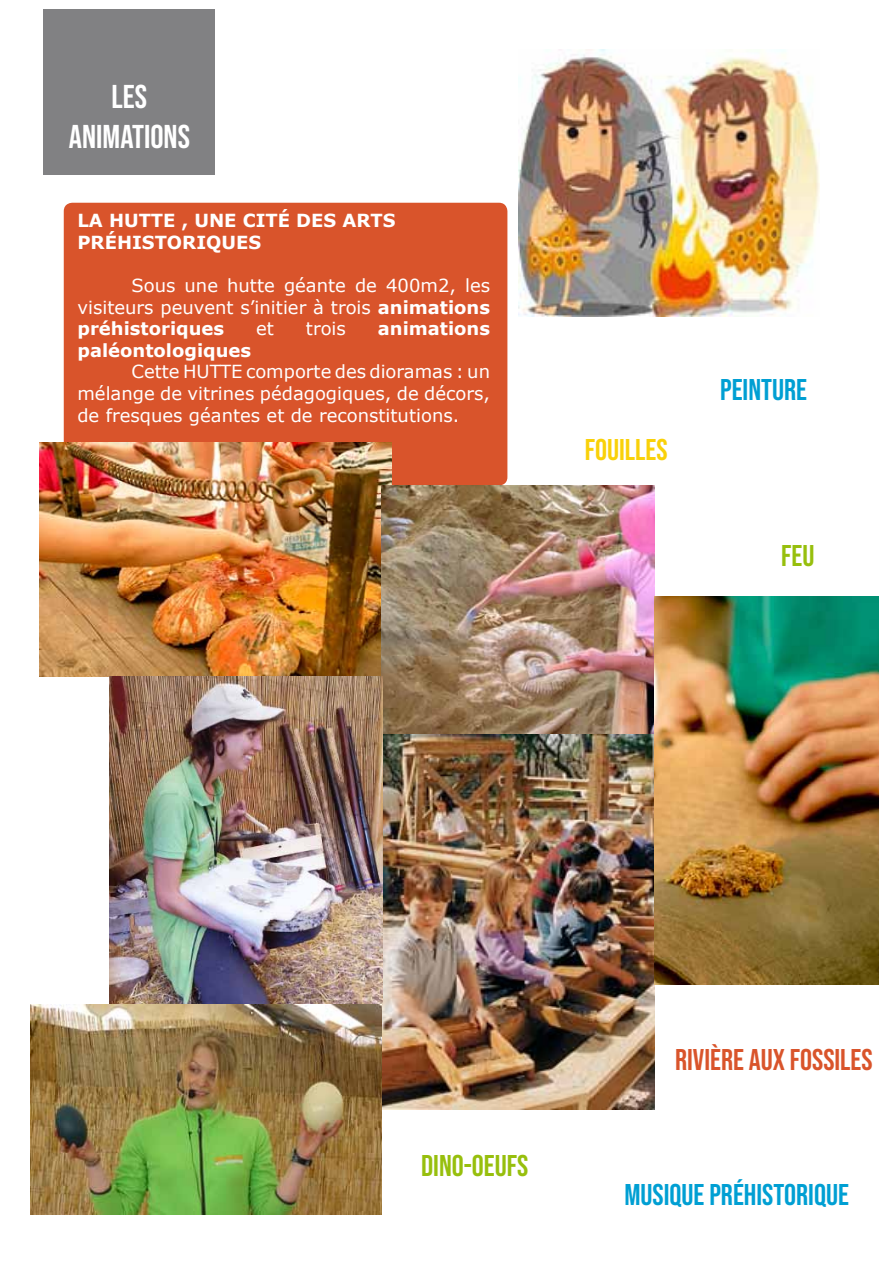
<style>
.page{position:relative;width:893px;height:1263px;background:#fff}
.page>*{position:absolute;margin:0;border:0;box-sizing:border-box;transform-origin:0 0}
.t1{font:33px/39.6px "Bebas Neue";color:#fff;text-align:center}
.t2{font:30px "Bebas Neue";color:#009fd3}
.t3{font:30px "Bebas Neue";color:#d9542b}
.t4{font:30px "Bebas Neue";color:#97bf0d}
.t5{font:30px "Bebas Neue";color:#f9d109}
.t6{font:18px/21.6px "Verdana";color:#fff;text-align:justify}
.t7{font:700 18px/21.6px "Verdana";color:#fff}
.s1{font-weight:700}
</style>
<div class="page">
<div style="left:64px;top:203px;width:443px;height:283px;background:#d9542b;border-radius:9px"></div>
<div style="left:43px;top:10px;width:172px;height:165px;background:#818183"></div>
<img style="left:40px;top:442px;width:351px;height:235px">
<img style="left:382px;top:486px;width:273px;height:623px">
<img style="left:110px;top:677px;width:273px;height:327px">
<img style="left:655px;top:596px;width:224px;height:389px">
<img style="left:518px;top:50px;width:302px;height:266px">
<img style="left:30px;top:1004px;width:352px;height:211px">
<h1 class="t1" style="left:69px;top:77px;width:123px">LES<br>ANIMATIONS</h1>
<p class="t7" style="left:77px;top:209px;width:320px">LA HUTTE , UNE CITÉ DES ARTS<br>PRÉHISTORIQUES</p>
<p class="t6" style="left:77px;top:274px;width:414px;text-indent:54px">Sous une hutte géante de 400m2, les visiteurs peuvent s’initier à trois <span class="s1">animations préhistoriques</span></p>
<p class="t6" style="left:256px;top:318px;width:19px">et</p>
<p class="t6" style="left:306px;top:318px;width:42px">trois</p>
<p class="t7" style="left:378px;top:317px;width:114px">animations</p>
<p class="t7" style="left:77px;top:339px;width:175px">paléontologiques</p>
<p class="t6" style="left:77px;top:361px;width:414px;text-indent:54px">Cette HUTTE comporte des dioramas : un mélange de vitrines pédagogiques, de décors, de fresques géantes et de reconstitutions.</p>
<h2 class="t5" style="left:585px;top:433px;width:84px">FOUILLES</h2>
<h2 class="t2" style="left:720px;top:373px;width:88px">PEINTURE</h2>
<h2 class="t4" style="left:781px;top:538px;width:35px">FEU</h2>
<h2 class="t4" style="left:421px;top:1149px;width:109px">DINO-OEUFS</h2>
<h2 class="t3" style="left:675px;top:1042px;width:199px">RIVIÈRE AUX FOSSILES</h2>
<h2 class="t2" style="left:624px;top:1177px;width:226px">MUSIQUE PRÉHISTORIQUE</h2>
</div>
